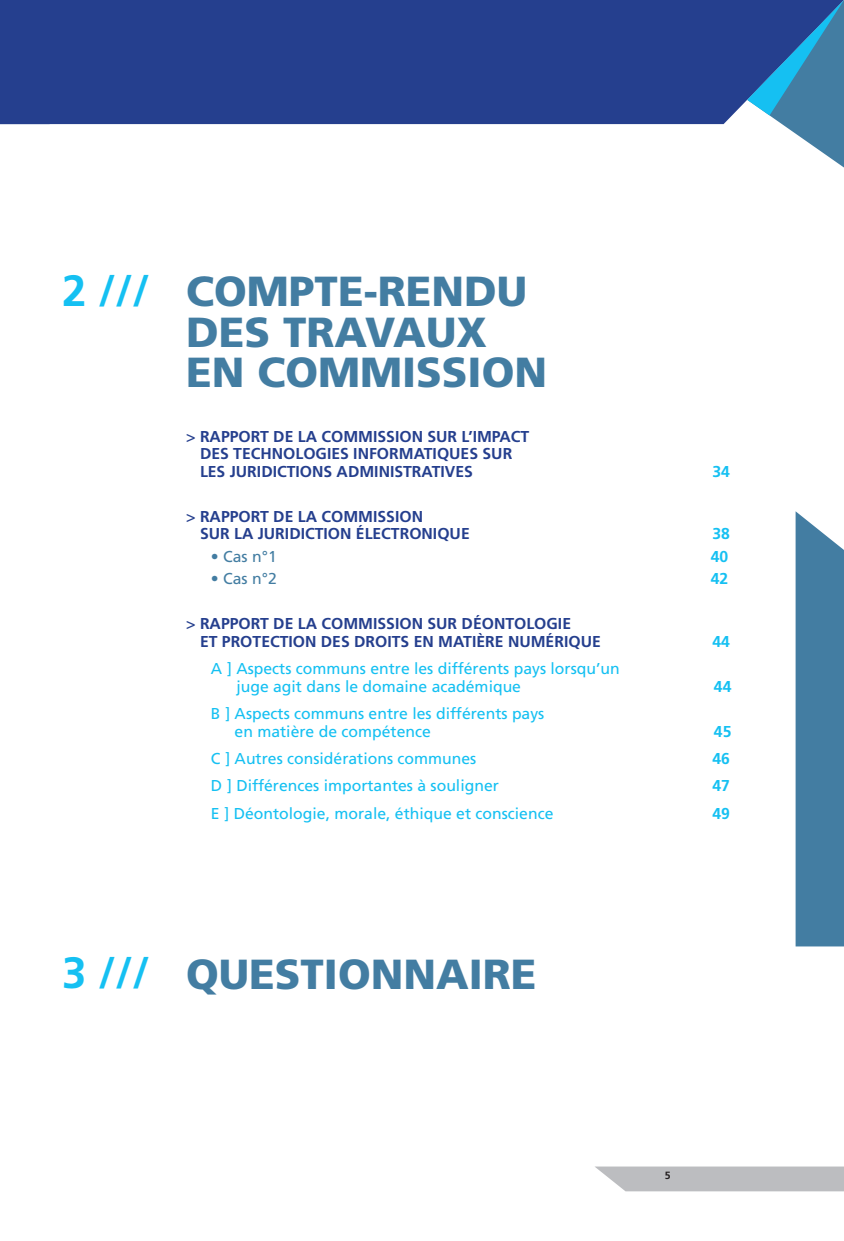
<style>
.page{position:relative;width:844px;height:1241px;background:#fff}
.page>*{position:absolute;margin:0;border:0;box-sizing:border-box;transform-origin:0 0}
.t1{font:700 43.75px "Frutiger";color:#15c0f2}
.t2{font:900 42px/40.2px "Frutiger";color:#437da2}
.t3{font:15.75px/17.5px "Frutiger";color:#15c0f2}
.t4{font:700 15.75px/17.5px "Frutiger";color:#253f8e}
.t5{font:700 15.75px "Frutiger";color:#15c0f2}
.t6{font:15.75px "Frutiger";color:#437da2}
.t7{font:700 10.5px "Frutiger";color:#231f20}
.s1{font-weight:400}
</style>
<div class="page">
<div style="left:50px;top:0;width:697px;height:124px;background:#253f8e"></div>
<svg style="left:747px;top:0;width:96px;height:167px"></svg>
<svg style="left:595px;top:1166px;width:248px;height:25px;background:#c1c2c4"></svg>
<div style="left:0;top:0;width:50px;height:124px;background:#253f8e"></div>
<div style="left:795px;top:511px;width:48px;height:435px;background:#437da2"></div>
<h1 class="t1" style="left:62px;top:265px;width:89px">2 ///</h1>
<h2 class="t2" style="left:186px;top:277px;width:362px">COMPTE-RENDU<br>DES TRAVAUX<br>EN COMMISSION</h2>
<p class="t4" style="left:200px;top:427px;width:331px;text-indent:-14px"><span class="s1">&gt;</span> RAPPORT DE LA COMMISSION SUR L’IMPACT<br>DES TECHNOLOGIES INFORMATIQUES SUR<br>LES JURIDICTIONS ADMINISTRATIVES</p>
<p class="t4" style="left:200px;top:507px;width:271px;text-indent:-14px"><span class="s1">&gt;</span> RAPPORT DE LA COMMISSION<br>SUR LA JURIDICTION ÉLECTRONIQUE</p>
<p class="t5" style="left:712px;top:462px;width:19px">34</p>
<p class="t5" style="left:712px;top:524px;width:19px">38</p>
<p class="t6" style="left:211px;top:550px;width:67px">• Cas n°1</p>
<p class="t5" style="left:710px;top:547px;width:19px">40</p>
<p class="t6" style="left:211px;top:573px;width:67px">• Cas n°2</p>
<p class="t5" style="left:710px;top:569px;width:19px">42</p>
<p class="t4" style="left:200px;top:615px;width:402px;text-indent:-14px"><span class="s1">&gt;</span> RAPPORT DE LA COMMISSION SUR DÉONTOLOGIE<br>ET PROTECTION DES DROITS EN MATIÈRE NUMÉRIQUE</p>
<p class="t5" style="left:712px;top:632px;width:19px">44</p>
<p class="t3" style="left:236px;top:661px;width:385px;text-indent:-25px">A ] Aspects communs entre les différents pays lorsqu’un juge agit dans le domaine académique</p>
<p class="t3" style="left:234px;top:706px;width:311px;text-indent:-24px">B ] Aspects communs entre les différents pays en matière de compétence</p>
<p class="t5" style="left:713px;top:676px;width:19px">44</p>
<p class="t5" style="left:713px;top:721px;width:19px">45</p>
<p class="t3" style="left:211px;top:751px;width:267px">C ] Autres considérations communes</p>
<p class="t5" style="left:712px;top:749px;width:19px">46</p>
<p class="t3" style="left:211px;top:778px;width:289px">D ] Différences importantes à souligner</p>
<p class="t5" style="left:712px;top:776px;width:19px">47</p>
<p class="t3" style="left:211px;top:806px;width:344px">E ] Déontologie, morale, éthique et conscience</p>
<p class="t5" style="left:712px;top:804px;width:19px">49</p>
<h1 class="t1" style="left:62px;top:947px;width:89px">3 ///</h1>
<h2 class="t2" style="left:186px;top:959px;width:352px">QUESTIONNAIRE</h2>
<p class="t7" style="left:664px;top:1169px;width:7px">5</p>
</div>
